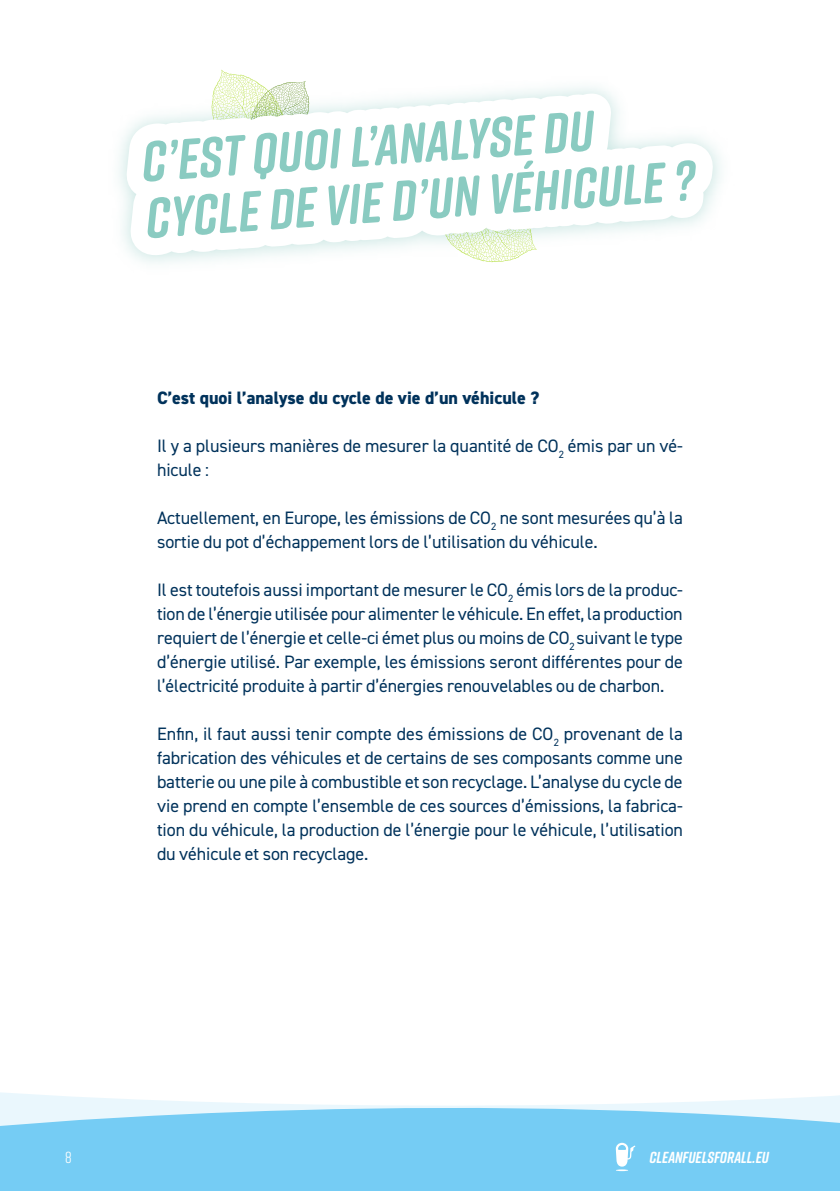
<style>
.page{position:relative;width:840px;height:1191px;background:#fff}
.page>*{position:absolute;margin:0;border:0;box-sizing:border-box;transform-origin:0 0}
.body{font:18px/24px "DIN2014";letter-spacing:-.005em;color:#00325b}
.t1{font:800 18px "DIN2014";color:#00325b}
.t2{font:italic 700 16px "Rift Soft";color:#fff}
.t3{font:16px "Rift";color:#fff}
</style>
<div class="page">
<svg style="left:0;top:1092px;width:839px;height:99px;background:#90d6f6"></svg>
<svg style="left:615px;top:1142px;width:20px;height:29px"></svg>
<svg style="left:126px;top:115px;width:587px;height:141px"></svg>
<svg style="left:143px;top:70px;width:522px;height:192px"></svg>
<svg style="left:676px;top:160px;width:20px;height:30px"></svg>
<div style="left:679px;top:193px;width:7px;height:8px;background:#8acbc1;border-radius:2px"></div>
<p class="t1" style="left:157px;top:386px;width:383px">C’est quoi l’analyse du cycle de vie d’un véhicule ?</p>
<p class="body" style="left:157px;top:433px;width:527px">Il y a plusieurs manières de mesurer la quantité de CO<sub>2</sub> émis par un vé&shy;hicule :</p>
<p class="body" style="left:157px;top:505px;width:527px">Actuellement, en Europe, les émissions de CO<sub>2</sub> ne sont mesurées qu’à la sortie du pot d’échappement lors de l’utilisation du véhicule.</p>
<p class="body" style="left:157px;top:577px;width:527px;text-align:justify">Il est toutefois aussi important de mesurer le CO<sub>2</sub> émis lors de la produc&shy;tion de l’énergie utilisée pour alimenter le véhicule. En effet, la production requiert de l’énergie et celle-ci émet plus ou moins de CO<sub>2</sub> suivant le type d’énergie utilisé. Par exemple, les émissions seront différentes pour de l’électricité produite à partir d’énergies renouvelables ou de charbon.</p>
<p class="body" style="left:157px;top:721px;width:527px;text-align:justify">Enfin, il faut aussi tenir compte des émissions de CO<sub>2</sub> provenant de la fabrication des véhicules et de certains de ses composants comme une batterie ou une pile à combustible et son recyclage. L’analyse du cycle de vie prend en compte l’ensemble de ces sources d’émissions, la fabrica&shy;tion du véhicule, la production de l’énergie pour le véhicule, l’utilisation du véhicule et son recyclage.</p>
<p class="t3" style="left:65px;top:1146px;width:8px">8</p>
<p class="t2" style="left:649px;top:1146px;width:121px">CLEANFUELSFORALL.EU</p>
</div>
